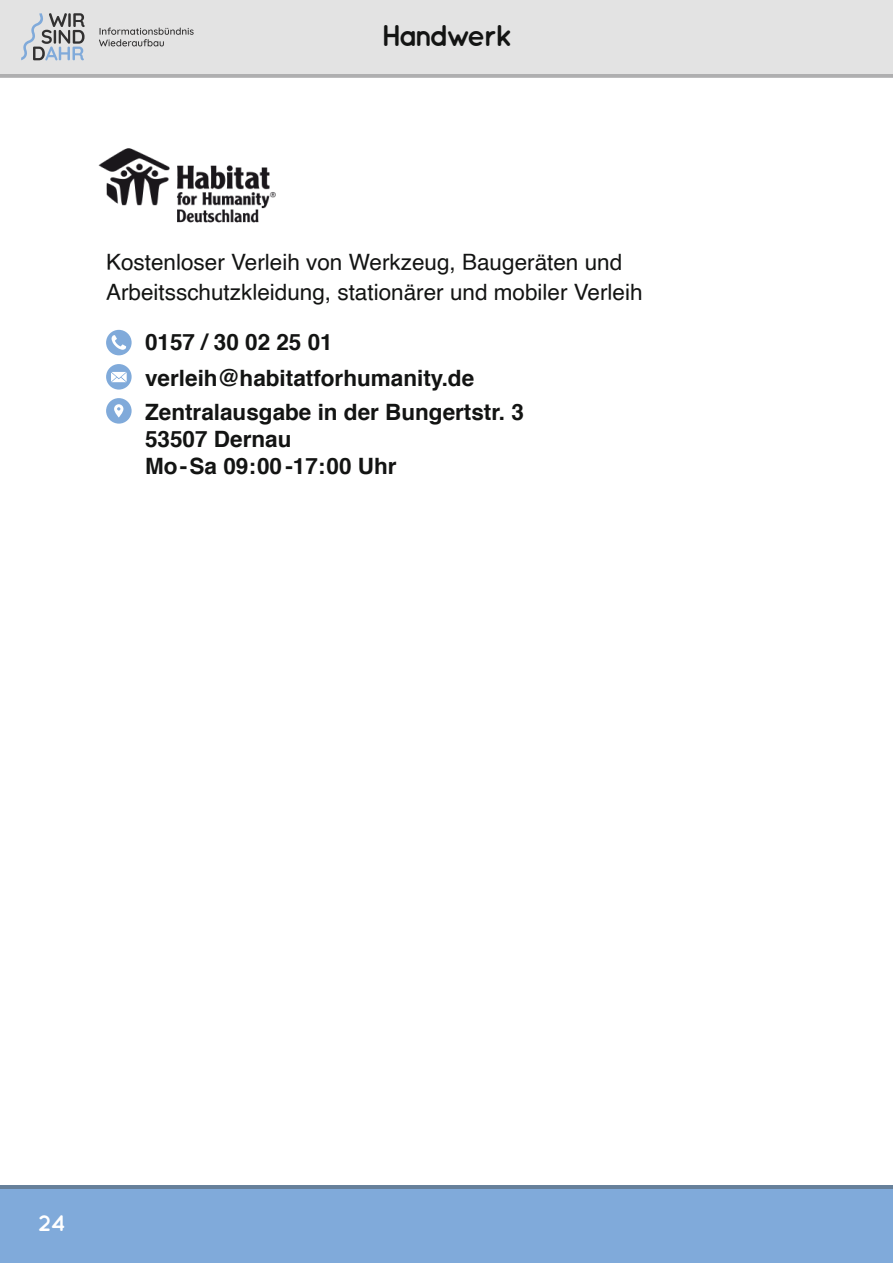
<style>
.page{position:relative;width:893px;height:1263px;background:#fff}
.page>*{position:absolute;margin:0;border:0;box-sizing:border-box;transform-origin:0 0}
.t1{font:700 30px "Quicksand";letter-spacing:-.1em;color:#131413}
.t2{font:700 22.5px/27px "Helvetica";color:#131413}
.t3{font:22.5px/30px "Helvetica";color:#131413}
.t4{font:700 22.5px "Quicksand";color:#fff}
</style>
<div class="page">
<div style="left:0;top:0;width:893px;height:74px;background:#e3e3e3"></div>
<svg style="left:99px;top:28px;width:95px;height:18px"></svg>
<svg style="left:21px;top:13px;width:64px;height:47px"></svg>
<hr style="left:0;top:1185px;width:893px;height:4px;background:#66809a">
<div style="left:0;top:1189px;width:893px;height:74px;background:#80aada"></div>
<svg style="left:106px;top:330px;width:26px;height:25px"></svg>
<svg style="left:106px;top:364px;width:26px;height:26px"></svg>
<svg style="left:106px;top:398px;width:26px;height:26px"></svg>
<img style="left:98px;top:148px;width:178px;height:75px">
<h1 class="t1" style="left:381px;top:18px;width:132px">Handwerk</h1>
<p class="t3" style="left:106px;top:249px;width:538px">Kostenloser Verleih von Werkzeug, Baugeräten und<br>Arbeitsschutzkleidung, stationärer und mobiler Verleih</p>
<p class="t2" style="left:145px;top:330px;width:189px">0157 / 30 02 25 01</p>
<p class="t2" style="left:145px;top:366px;width:331px">verleih@habitatforhumanity.de</p>
<p class="t2" style="left:145px;top:400px;width:380px">Zentralausgabe in der Bungertstr. 3<br>53507 Dernau<br>Mo-Sa 09:00 -17:00 Uhr</p>
<p class="t4" style="left:38px;top:1209px;width:29px">24</p>
</div>
